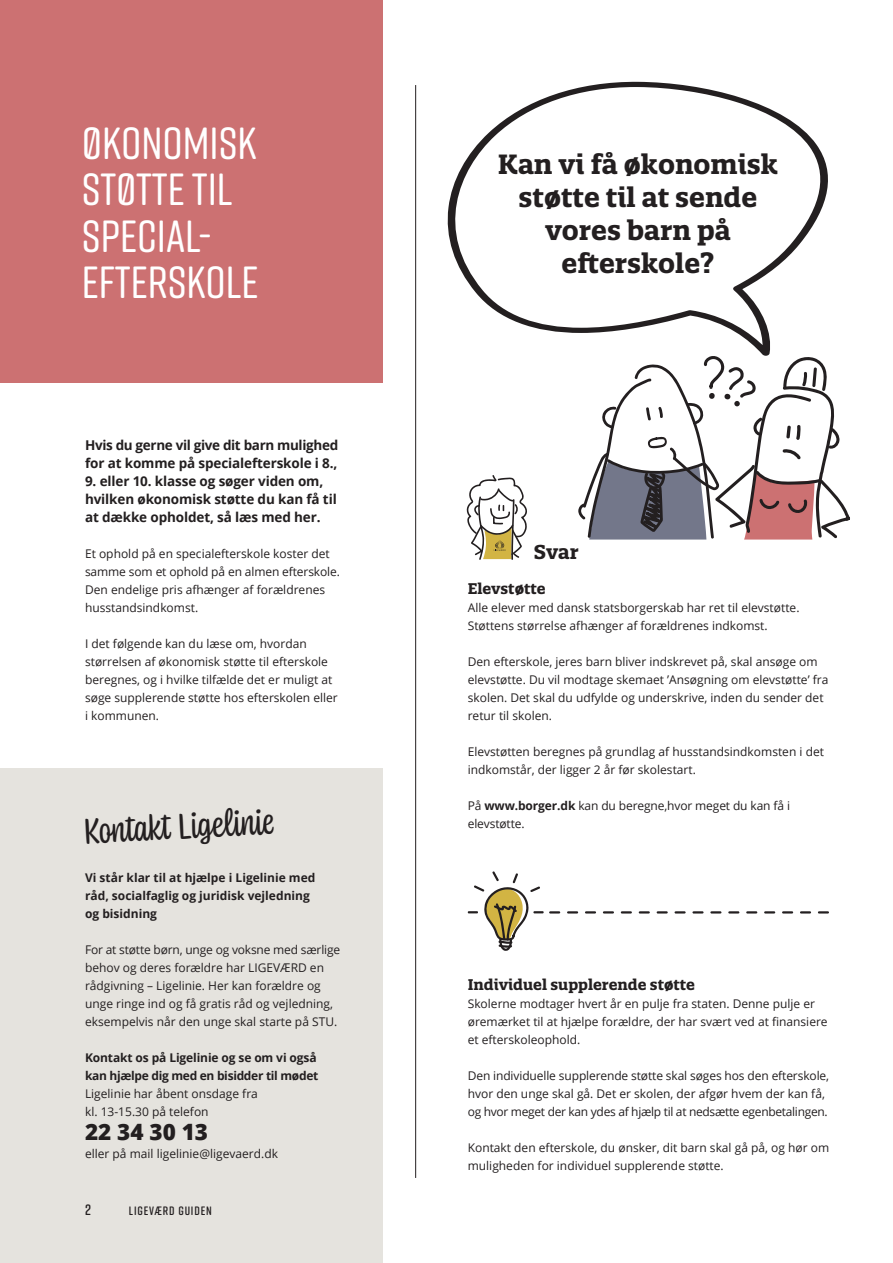
<style>
.page{position:relative;width:893px;height:1263px;background:#fff}
.page>*{position:absolute;margin:0;border:0;box-sizing:border-box;transform-origin:0 0}
.t1{font:500 45px/46.5px "Rift Soft";color:#fff}
.t2{font:37.8px "Coniferous";color:#231f20}
.brødtekst{font:700 27px/33px "Quatro Slab";color:#231f20;text-align:center}
.brødtekst_uden_indry{font:800 22.5px "Open Sans";color:#231f20}
.brødtekst-2{font:700 19.5px "Quatro Slab";color:#231f20}
.mellemrubrik{font:700 15px "Quatro Slab";color:#231f20}
.t3{font:600 15px "Rift Soft";color:#231f20}
.manchet{font:700 13.5px/18px "Open Sans";letter-spacing:-.01em;color:#231f20}
.t4{font:600 12.15px "Rift Soft";letter-spacing:.07em;color:#231f20}
.brødtekst_uden_indry-2{font:12px/18px "Open Sans";color:#231f20}
.brødtekst_uden_indry-3{font:700 12px/18px "Open Sans";color:#231f20}
.brødtekst_uden_indry-4{font:700 12px/18px "Open Sans";letter-spacing:-.025em;color:#231f20}
.s1{font-weight:700}
</style>
<div class="page">
<div style="left:0;top:0;width:383px;height:383px;background:#cc7172"></div>
<svg style="left:447px;top:81px;width:381px;height:273px"></svg>
<div style="left:0;top:768px;width:383px;height:495px;background:#e5e3de"></div>
<hr style="left:415px;top:85px;width:1px;height:1093px;background:#231f20">
<svg style="left:550px;top:911px;width:278px;height:2px"></svg>
<svg style="left:467px;top:871px;width:77px;height:80px"></svg>
<svg style="left:578px;top:354px;width:272px;height:185px"></svg>
<svg style="left:466px;top:475px;width:61px;height:85px"></svg>
<p class="t1" style="left:82px;top:118px;width:178px">ØKONOMISK<br>STØTTE TIL<br>SPECIAL-<br>EFTERSKOLE</p>
<p class="manchet" style="left:85px;top:436px;width:255px">Hvis du gerne vil give dit barn mulighed for at komme på specialefterskole i 8.,</p>
<p class="manchet" style="left:85px;top:472px;width:253px">9. eller 10. klasse og søger viden om, hvilken økonomisk støtte du kan få til at dække opholdet, så læs med her.</p>
<p class="brødtekst_uden_indry-2" style="left:85px;top:544px;width:256px">Et ophold på en specialefterskole koster det samme som et ophold på en almen efterskole.<br>Den endelige pris afhænger af forældrenes husstandsindkomst.</p>
<p class="brødtekst_uden_indry-2" style="left:85px;top:634px;width:254px">I det følgende kan du læse om, hvordan størrelsen af økonomisk støtte til efterskole beregnes, og i hvilke tilfælde det er muligt at søge supplerende støtte hos efterskolen eller i kommunen.</p>
<p class="t2" style="left:81px;top:805px;width:193px;rotate:-3deg">Kontakt Ligelinie</p>
<p class="brødtekst_uden_indry-3" style="left:85px;top:868px;width:232px">Vi står klar til at hjælpe i Ligelinie med råd, socialfaglig og juridisk vejledning og bisidning</p>
<p class="brødtekst_uden_indry-2" style="left:85px;top:940px;width:257px">For at støtte børn, unge og voksne med særlige behov og deres forældre har LIGEVÆRD en rådgivning – Ligelinie. Her kan forældre og unge ringe ind og få gratis råd og vejledning, eksempelvis når den unge skal starte på STU.</p>
<p class="brødtekst_uden_indry-4" style="left:85px;top:1048px;width:235px">Kontakt os på Ligelinie og se om vi også kan hjælpe dig med en bisidder til mødet</p>
<p class="brødtekst_uden_indry-2" style="left:85px;top:1084px;width:174px">Ligelinie har åbent onsdage fra kl. 13-15.30 på telefon</p>
<p class="brødtekst_uden_indry" style="left:85px;top:1115px;width:125px">22 34 30 13</p>
<p class="brødtekst_uden_indry-2" style="left:85px;top:1144px;width:194px">eller på mail ligelinie@ligevaerd.dk</p>
<p class="t3" style="left:85px;top:1199px;width:7px">2</p>
<p class="t4" style="left:129px;top:1202px;width:85px">LIGEVÆRD GUIDEN</p>
<p class="brødtekst" style="left:498px;top:148px;width:282px">Kan vi få økonomisk støtte til at sende vores barn på efterskole?</p>
<p class="brødtekst-2" style="left:534px;top:540px;width:46px">Svar</p>
<p class="mellemrubrik" style="left:468px;top:579px;width:79px">Elevstøtte</p>
<p class="brødtekst_uden_indry-2" style="left:468px;top:598px;width:333px">Alle elever med dansk statsborgerskab har ret til elevstøtte.<br>Støttens størrelse afhænger af forældrenes indkomst.</p>
<p class="brødtekst_uden_indry-2" style="left:468px;top:652px;width:362px">Den efterskole, jeres barn bliver indskrevet på, skal ansøge om elevstøtte. Du vil modtage skemaet ’Ansøgning om elevstøtte’ fra skolen. Det skal du udfylde og underskrive, inden du sender det retur til skolen.</p>
<p class="brødtekst_uden_indry-2" style="left:468px;top:742px;width:358px">Elevstøtten beregnes på grundlag af husstandsindkomsten i det indkomstår, der ligger 2 år før skolestart.</p>
<p class="brødtekst_uden_indry-2" style="left:468px;top:796px;width:324px">På <span class="s1">www.borger.dk</span> kan du beregne,hvor meget du kan få i elevstøtte.</p>
<p class="mellemrubrik" style="left:468px;top:975px;width:229px">Individuel supplerende støtte</p>
<p class="brødtekst_uden_indry-2" style="left:468px;top:994px;width:361px">Skolerne modtager hvert år en pulje fra staten. Denne pulje er øremærket til at hjælpe forældre, der har svært ved at finansiere et efterskoleophold.</p>
<p class="brødtekst_uden_indry-2" style="left:468px;top:1066px;width:363px">Den individuelle supplerende støtte skal søges hos den efterskole, hvor den unge skal gå. Det er skolen, der afgør hvem der kan få, og hvor meget der kan ydes af hjælp til at nedsætte egenbetalingen.</p>
<p class="brødtekst_uden_indry-2" style="left:468px;top:1138px;width:363px">Kontakt den efterskole, du ønsker, dit barn skal gå på, og hør om muligheden for individuel supplerende støtte.</p>
</div>
